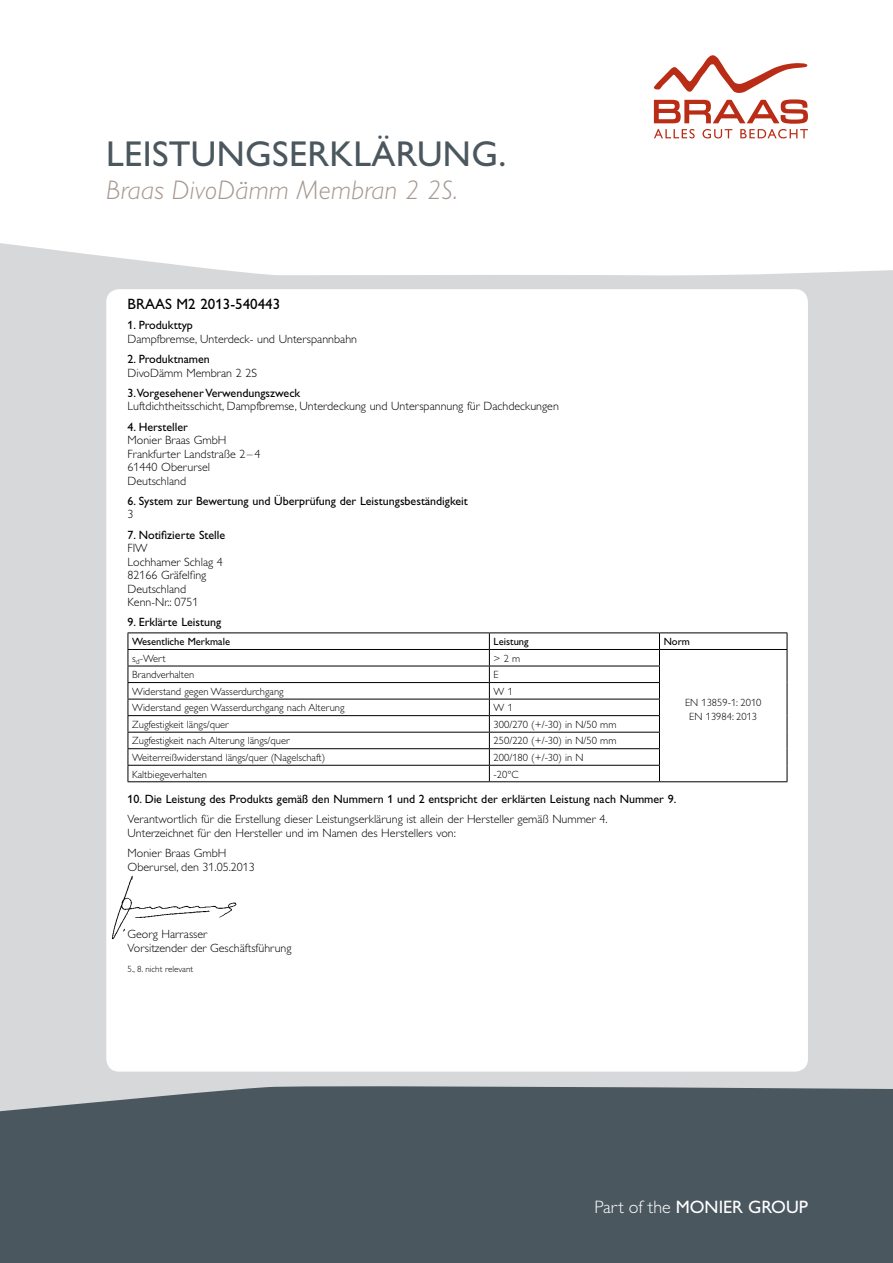
<style>
.page{position:relative;width:893px;height:1263px;background:#fff}
.page>*{position:absolute;margin:0;border:0;box-sizing:border-box;transform-origin:0 0}
.t1{font:36px "Gill Alt One";letter-spacing:.01em;color:#4b575f}
.t2{font:italic 300 27px "Gill Alt One";letter-spacing:.01em;color:#a59891}
.t3{font:18px "Gill Alt One";color:#fff}
.t4{font:15px "Gill Alt One";color:#000}
.t5{font:300 12px/13.5px "Gill Alt One";color:#000}
.t6{font:12px "Gill Alt One";color:#000}
.t7{font:300 10.5px/13.5px "Gill Alt One";color:#000;text-align:center}
.t8{font:10.5px "Gill Alt One";color:#000}
.t9{font:300 9px "Gill Alt One";color:#000}
.s1{font-weight:300}
</style>
<div class="page">
<div style="left:0;top:234px;width:893px;height:884px;background:#d7d8d9"></div>
<svg style="left:0;top:64px;width:893px;height:212px"></svg>
<div style="left:0;top:1086px;width:893px;height:177px;background:#4b575f"></div>
<svg style="left:654px;top:55px;width:153px;height:38px"></svg>
<svg style="left:654px;top:99px;width:154px;height:39px"></svg>
<div style="left:106px;top:289px;width:702px;height:782px;background:#fff;border-radius:13px"></div>
<img style="left:106px;top:873px;width:131px;height:69px">
<hr style="left:128px;top:632px;width:361px;height:1px;background:#000">
<hr style="left:489px;top:632px;width:170px;height:1px;background:#000">
<hr style="left:659px;top:632px;width:128px;height:1px;background:#000">
<hr style="left:128px;top:649px;width:361px;height:1px;background:#000">
<hr style="left:489px;top:649px;width:170px;height:1px;background:#000">
<hr style="left:659px;top:649px;width:128px;height:1px;background:#000">
<hr style="left:128px;top:666px;width:361px;height:1px;background:#000">
<hr style="left:489px;top:666px;width:171px;height:1px;background:#000">
<hr style="left:128px;top:682px;width:361px;height:1px;background:#000">
<hr style="left:489px;top:682px;width:171px;height:1px;background:#000">
<hr style="left:128px;top:699px;width:361px;height:1px;background:#000">
<hr style="left:489px;top:699px;width:171px;height:1px;background:#000">
<hr style="left:128px;top:715px;width:361px;height:1px;background:#000">
<hr style="left:489px;top:715px;width:171px;height:1px;background:#000">
<hr style="left:128px;top:732px;width:361px;height:1px;background:#000">
<hr style="left:489px;top:732px;width:171px;height:1px;background:#000">
<hr style="left:128px;top:748px;width:361px;height:1px;background:#000">
<hr style="left:489px;top:748px;width:171px;height:1px;background:#000">
<hr style="left:128px;top:765px;width:361px;height:1px;background:#000">
<svg style="left:128px;top:633px;width:1px;height:148px"></svg>
<hr style="left:489px;top:765px;width:171px;height:1px;background:#000">
<svg style="left:489px;top:633px;width:1px;height:148px"></svg>
<svg style="left:659px;top:633px;width:1px;height:148px"></svg>
<svg style="left:787px;top:633px;width:1px;height:148px"></svg>
<hr style="left:128px;top:781px;width:361px;height:1px;background:#000">
<hr style="left:489px;top:781px;width:170px;height:1px;background:#000">
<hr style="left:659px;top:781px;width:128px;height:1px;background:#000">
<h1 class="t1" style="left:106px;top:133px;width:112px">Lei stung</h1>
<h1 class="t1" style="left:272px;top:133px;width:149px">serklärung</h1>
<h1 class="t1" style="left:498px;top:133px;width:9px">.</h1>
<h2 class="t2" style="left:106px;top:175px;width:353px">Braas DivoDämm Membran 2 2S.</h2>
<p class="t4" style="left:128px;top:296px;width:154px">BRAAS M2 2013-540443</p>
<p class="t6" style="left:128px;top:319px;width:67px">1. Produkttyp</p>
<p class="t5" style="left:128px;top:332px;width:231px">Dampfbremse, Unterdeck- und Unterspannbahn</p>
<p class="t6" style="left:128px;top:352px;width:84px">2. Produktnamen</p>
<p class="t5" style="left:128px;top:366px;width:131px">DivoDämm Membran 2 2S</p>
<p class="t6" style="left:128px;top:386px;width:175px">3.Vorgesehener Verwendungszweck</p>
<p class="t5" style="left:128px;top:400px;width:433px">Luftdichtheitsschicht, Dampfbremse, Unterdeckung und Unterspannung für Dachdeckungen</p>
<p class="t6" style="left:128px;top:420px;width:62px">4. Hersteller</p>
<p class="t5" style="left:128px;top:433px;width:134px">Monier Braas GmbH<br>Frankfurter Landstraße 2 –4<br>61440 Oberursel<br>Deutschland</p>
<p class="t6" style="left:128px;top:494px;width:342px">6. System zur Bewertung und Überprüfung der Leistungsbeständigkeit</p>
<p class="t5" style="left:128px;top:508px;width:7px">3</p>
<p class="t6" style="left:128px;top:528px;width:99px">7. Notifizierte Stelle</p>
<p class="t5" style="left:128px;top:541px;width:97px">FIW<br>Lochhamer Schlag 4<br>82166 Gräfelfing<br>Deutschland<br>Kenn-Nr.: 0751</p>
<p class="t6" style="left:128px;top:615px;width:95px">9. Erklärte Leistung</p>
<p class="t8" style="left:132px;top:636px;width:99px">Wesentliche Merkmale</p>
<p class="t8" style="left:494px;top:636px;width:36px">Leistung</p>
<p class="t8" style="left:664px;top:636px;width:28px">Norm</p>
<p class="t7" style="left:132px;top:651px;width:35px">s<sub>d</sub>-Wert</p>
<p class="t7" style="left:494px;top:651px;width:28px">&gt; 2 m</p>
<p class="t7" style="left:685px;top:696px;width:78px">EN 13859-1: 2010<br>EN 13984: 2013</p>
<p class="t7" style="left:132px;top:668px;width:64px">Brandverhalten</p>
<p class="t7" style="left:494px;top:668px;width:7px">E</p>
<p class="t7" style="left:132px;top:685px;width:153px">Widerstand gegen Wasserdurchgang</p>
<p class="t7" style="left:494px;top:685px;width:21px">W 1</p>
<p class="t7" style="left:132px;top:701px;width:214px">Widerstand gegen Wasserdurchgang nach Alterung</p>
<p class="t7" style="left:494px;top:701px;width:21px">W 1</p>
<p class="t7" style="left:132px;top:718px;width:98px">Zugfestigkeit längs/quer</p>
<p class="t7" style="left:494px;top:718px;width:124px">300/270 (+/-30) in N/50 mm</p>
<p class="t7" style="left:132px;top:734px;width:159px">Zugfestigkeit nach Alterung längs/quer</p>
<p class="t7" style="left:494px;top:734px;width:124px">250/220 (+/-30) in N/50 mm</p>
<p class="t7" style="left:132px;top:751px;width:195px">Weiterreißwiderstand längs/quer (Nagelschaft)</p>
<p class="t7" style="left:494px;top:751px;width:91px">200/180 (+/-30) in N</p>
<p class="t7" style="left:132px;top:767px;width:76px">Kaltbiegeverhalten</p>
<p class="t7" style="left:494px;top:767px;width:27px">-20°C</p>
<p class="t6" style="left:128px;top:792px;width:550px">10. Die Leistung des Produkts gemäß den Nummern 1 und 2 entspricht der erklärten Leistung nach Nummer 9.</p>
<p class="t5" style="left:128px;top:813px;width:481px">Verantwortlich für die Erstellung dieser Leistungserklärung ist allein der Hersteller gemäß Nummer 4.<br>Unterzeichnet für den Hersteller und im Namen des Herstellers von:</p>
<p class="t5" style="left:128px;top:846px;width:129px">Monier Braas GmbH<br>Oberursel, den 31.05.2013</p>
<p class="t5" style="left:128px;top:927px;width:166px">Georg Harrasser<br>Vorsitzender der Geschäftsführung</p>
<p class="t9" style="left:128px;top:964px;width:67px">5., 8. nicht relevant</p>
<h3 class="t3" style="left:594px;top:1197px;width:215px"><span class="s1">Part of the</span> MONIER GROUP</h3>
</div>
